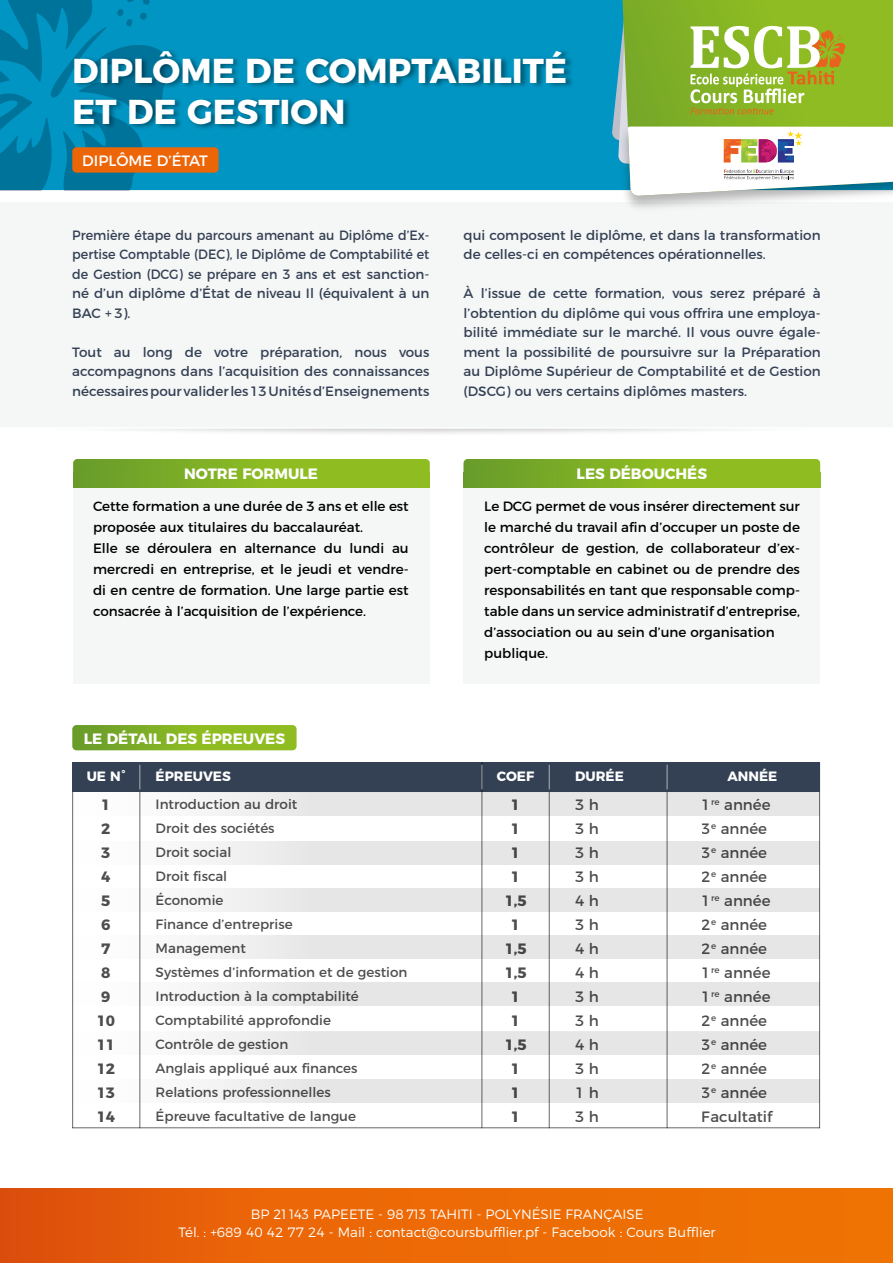
<style>
.page{position:relative;width:893px;height:1263px;background:#fff}
.page>*{position:absolute;margin:0;border:0;box-sizing:border-box;transform-origin:0 0}
.t1{font:700 34.5px/41.4px "Montserrat";color:#fff}
.t2{font:15px/24px "Montserrat";color:#000;text-align:justify}
.t3{font:700 15px "Montserrat";color:#fff}
.t4{font:700 15px/24px "Montserrat";color:#000;text-align:center}
.t5{font:15px "Montserrat";color:#fff}
.t6{font:13.5px/24px "Montserrat";color:#000}
.t7{font:13.5px/19.5px "Montserrat";color:#344154;text-align:justify}
.t8{font:13.5px/19.5px "Montserrat";color:#344154;text-align:justify;scale:.94 1}
.t9{font:300 13.5px "Montserrat";color:#fff}
.t10{font:700 13.5px "Montserrat";color:#fff}
</style>
<div class="page">
<div style="left:463px;top:484px;width:357px;height:200px;background:#f5f6f6"></div>
<div style="left:73px;top:484px;width:357px;height:200px;background:#f5f6f6"></div>
<svg style="left:463px;top:459px;width:357px;height:13px;background:#83b324"></svg>
<div style="left:463px;top:472px;width:357px;height:16px;background:linear-gradient(to right,#6ea12a,#99c61f)"></div>
<svg style="left:73px;top:459px;width:357px;height:13px;background:#83b324"></svg>
<div style="left:73px;top:472px;width:357px;height:16px;background:linear-gradient(to right,#6ea12a,#99c61f)"></div>
<div style="left:0;top:1189px;width:893px;height:74px;background:linear-gradient(to right,#e3570b,#f27802)"></div>
<div style="left:173px;top:0;width:432px;height:190px;background:#0095c2"></div>
<svg style="left:0;top:0;width:173px;height:190px;background:#0087b1"></svg>
<img style="left:605px;top:0;width:288px;height:213px">
<svg style="left:690px;top:26px;width:155px;height:88px"></svg>
<svg style="left:622px;top:127px;width:271px;height:69px"></svg>
<hr style="left:724px;top:174px;width:70px;height:1px;background:#2b2522">
<div style="left:74px;top:49px;width:501px;height:82px;background:#000;opacity:.4"></div>
<hr style="left:72px;top:1127px;width:748px;height:1px;background:#000">
<hr style="left:139px;top:762px;width:1px;height:366px;background:#000">
<hr style="left:72px;top:762px;width:1px;height:366px;background:#000">
<hr style="left:549px;top:762px;width:1px;height:366px;background:#000">
<hr style="left:667px;top:762px;width:1px;height:366px;background:#000">
<hr style="left:819px;top:762px;width:1px;height:366px;background:#000">
<svg style="left:72px;top:725px;width:225px;height:25px;background:#84b325"></svg>
<div style="left:9px;top:792px;width:811px;height:23px;background:linear-gradient(to right,#f9f9f9,#dedede)"></div>
<div style="left:9px;top:982px;width:811px;height:24px;background:linear-gradient(to right,#f9f9f9,#dedede)"></div>
<div style="left:9px;top:841px;width:811px;height:23px;background:linear-gradient(to right,#f9f9f9,#dedede)"></div>
<div style="left:9px;top:1031px;width:811px;height:24px;background:linear-gradient(to right,#f9f9f9,#dedede)"></div>
<div style="left:9px;top:888px;width:811px;height:24px;background:linear-gradient(to right,#f9f9f9,#dedede)"></div>
<div style="left:9px;top:1079px;width:811px;height:23px;background:linear-gradient(to right,#f9f9f9,#dedede)"></div>
<div style="left:9px;top:935px;width:811px;height:24px;background:linear-gradient(to right,#f9f9f9,#dedede)"></div>
<div style="left:72px;top:762px;width:748px;height:30px;background:#344154"></div>
<hr style="left:481px;top:762px;width:1px;height:366px;background:#000">
<svg style="left:481px;top:765px;width:1px;height:24px"></svg>
<svg style="left:549px;top:765px;width:1px;height:24px"></svg>
<svg style="left:139px;top:765px;width:1px;height:24px"></svg>
<svg style="left:667px;top:765px;width:1px;height:24px"></svg>
<div style="left:72px;top:147px;width:147px;height:26px;background:#ec6608;border-radius:4px"></div>
<p class="t1" style="left:72px;top:47px;width:496px">DIPLÔME DE COMPTABILITÉ<br>ET DE GESTION</p>
<p class="t5" style="left:82px;top:148px;width:127px">DIPLÔME D’ÉTAT</p>
<p class="t8" style="left:72px;top:224px;width:381px">Première étape du parcours amenant au Diplôme d’Ex&shy;pertise Comptable (DEC), le Diplôme de Comptabilité et de Gestion (DCG) se prépare en 3 ans et est sanction&shy;né d’un diplôme d’État de niveau Il (équivalent à un BAC + 3).</p>
<p class="t7" style="left:72px;top:341px;width:359px">Tout au long de votre préparation, nous vous accompagnons dans l’acquisition des connaissances nécessaires pour valider les 13 Unités d’Enseignements</p>
<p class="t7" style="left:463px;top:224px;width:359px">qui composent le diplôme, et dans la transformation de celles-ci en compétences opérationnelles.</p>
<p class="t7" style="left:463px;top:283px;width:359px">À l’issue de cette formation, vous serez préparé à l’obtention du diplôme qui vous offrira une employa&shy;bilité immédiate sur le marché. Il vous ouvre égale&shy;ment la possibilité de poursuivre sur la Préparation au Diplôme Supérieur de Comptabilité et de Gestion (DSCG) ou vers certains diplômes masters.</p>
<p class="t3" style="left:184px;top:461px;width:135px">NOTRE FORMULE</p>
<p class="t3" style="left:577px;top:461px;width:132px">LES DÉBOUCHÉS</p>
<p class="t6" style="left:93px;top:495px;width:317px;line-height:21px">Cette formation a une durée de 3 ans et elle est proposée aux titulaires du baccalauréat.</p>
<p class="t6" style="left:93px;top:537px;width:317px;line-height:21px;text-align:justify">Elle se déroulera en alternance du lundi au mercredi en entreprise, et le jeudi et vendre&shy;di en centre de formation. Une large partie est consacrée à l’acquisition de l’expérience.</p>
<p class="t6" style="left:484px;top:493px;width:317px">Le DCG permet de vous insérer directement sur</p>
<p class="t6" style="left:484px;top:514px;width:317px">le marché du travail afin d’occuper un poste de</p>
<p class="t6" style="left:484px;top:537px;width:317px;line-height:21px;text-align:justify">contrôleur de gestion, de collaborateur d’ex&shy;pert-comptable en cabinet ou de prendre des responsabilités en tant que responsable comp&shy;table dans un service administratif d’entreprise,</p>
<p class="t6" style="left:484px;top:619px;width:292px">d’association ou au sein d’une organisation</p>
<p class="t6" style="left:484px;top:640px;width:65px">publique.</p>
<p class="t3" style="left:84px;top:726px;width:203px">LE DÉTAIL DES ÉPREUVES</p>
<p class="t10" style="left:87px;top:765px;width:41px">UE N°</p>
<p class="t10" style="left:156px;top:765px;width:77px">ÉPREUVES</p>
<p class="t10" style="left:497px;top:765px;width:39px">COEF</p>
<p class="t10" style="left:575px;top:765px;width:50px">DURÉE</p>
<p class="t10" style="left:727px;top:765px;width:51px">ANNÉE</p>
<p class="t4" style="left:504px;top:791px;width:24px">1<br>1<br>1<br>1<br>1,5<br>1<br>1,5<br>1,5<br>1<br>1<br>1,5<br>1<br>1<br>1</p>
<p class="t6" style="left:156px;top:791px;width:253px">Introduction au droit<br>Droit des sociétés<br>Droit social<br>Droit fiscal<br>Économie<br>Finance d’entreprise<br>Management<br>Systèmes d’information et de gestion<br>Introduction à la comptabilité<br>Comptabilité approfondie<br>Contrôle de gestion<br>Anglais appliqué aux finances<br>Relations professionnelles<br>Épreuve facultative de langue</p>
<p class="t4" style="left:96px;top:791px;width:20px">1<br>2<br>3<br>4<br>5<br>6<br>7<br>8<br>9<br>10<br>11<br>12<br>13<br>14</p>
<p class="t2" style="left:575px;top:791px;width:25px">3 h 3 h 3 h 3 h 4 h 3 h 4 h 4 h 3 h 3 h 4 h 3 h 1 h 3 h</p>
<p class="t2" style="left:702px;top:791px;width:72px;text-align:left">1<sup>re</sup> année<br>3<sup>e</sup> année<br>3<sup>e</sup> année<br>2<sup>e</sup> année<br>1<sup>re</sup> année<br>2<sup>e</sup> année<br>2<sup>e</sup> année<br>1<sup>re</sup> année<br>1<sup>re</sup> année<br>2<sup>e</sup> année<br>3<sup>e</sup> année<br>2<sup>e</sup> année<br>3<sup>e</sup> année<br>Facultatif</p>
<p class="t9" style="left:251px;top:1204px;width:394px">BP 21 143 PAPEETE - 98 713 TAHITI - POLYNÉSIE FRANÇAISE</p>
<p class="t9" style="left:179px;top:1222px;width:538px">Tél. : +689 40 42 77 24 - Mail : contact@coursbufflier.pf - Facebook : Cours Bufflier</p>
</div>
